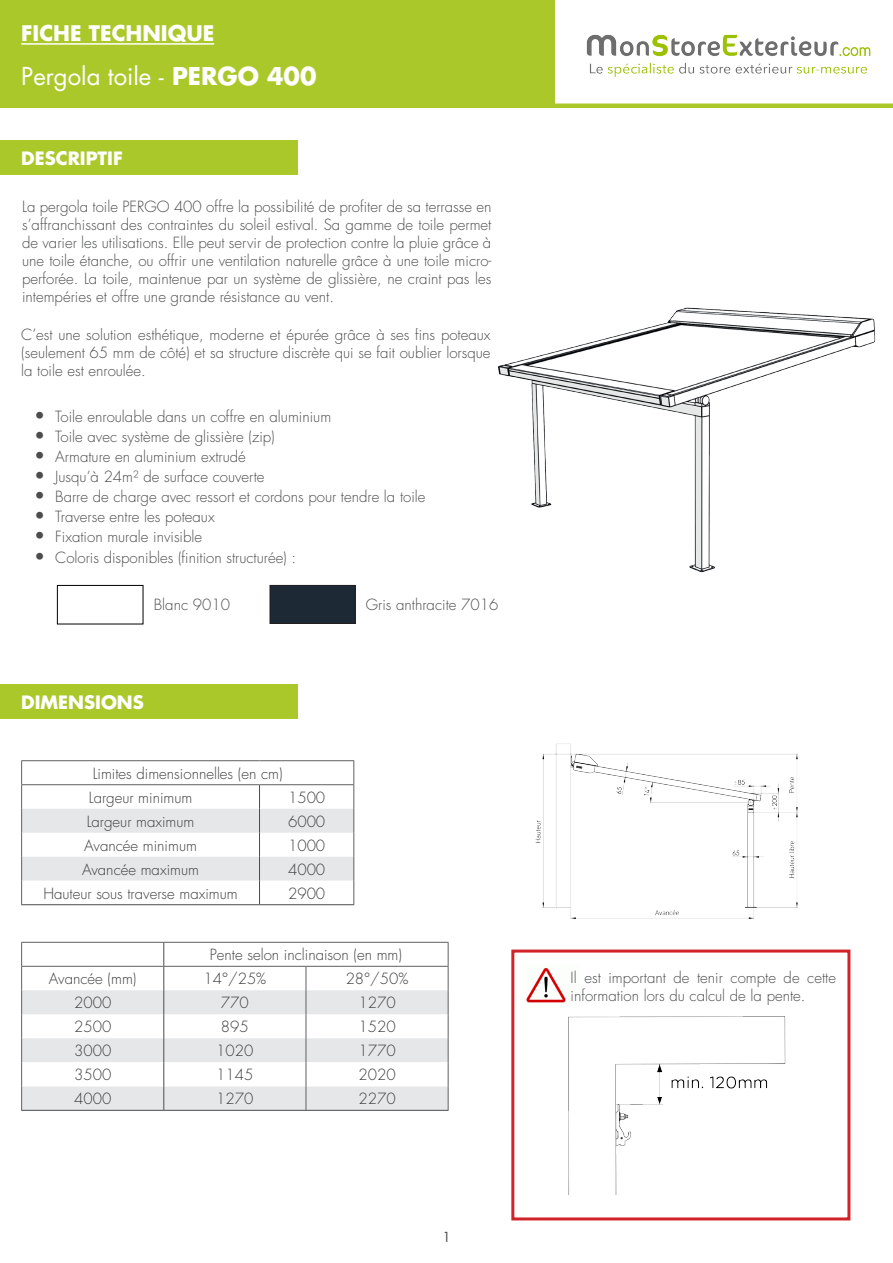
<style>
.page{position:relative;width:893px;height:1263px;background:#fff}
.page>*{position:absolute;margin:0;border:0;box-sizing:border-box;transform-origin:0 0}
.t1{font:24px "Futura LT";color:#fff}
.t2{font:700 24px "Futura";color:#fff}
.t3{font:700 21px "Futura";color:#fff}
.t4{font:700 18px "Futura";color:#fff}
.t5{font:300 15px/18px "Futura LT";color:#4b4c4d;text-align:justify}
.t6{font:300 15px "Futura LT";color:#3e3e3f}
.t7{font:13.5px "Futura LT";color:#4b4c4d}
.s1{font-family:"Futura";font-weight:700}
.s2{font-family:"Futura LT";font-weight:400}
.s3{font-size:18px}
</style>
<div class="page">
<div style="left:511px;top:949px;width:339px;height:271px;border:3px solid #d1232a"></div>
<hr style="left:21px;top:760px;width:239px;height:1px;background:#606063">
<hr style="left:260px;top:760px;width:94px;height:1px;background:#606063">
<svg style="left:21px;top:761px;width:333px;height:143px"></svg>
<hr style="left:21px;top:904px;width:239px;height:1px;background:#4b4c4d">
<hr style="left:260px;top:904px;width:94px;height:1px;background:#4b4c4d">
<div style="left:57px;top:585px;width:86px;height:39px;background:#fff;border:1px solid #000"></div>
<div style="left:272px;top:587px;width:81px;height:35px;background:#1d2a35"></div>
<div style="left:270px;top:585px;width:85px;height:39px;border:1px solid #231f20"></div>
<img style="left:498px;top:307px;width:378px;height:266px">
<hr style="left:21px;top:942px;width:143px;height:1px;background:#606063">
<hr style="left:164px;top:942px;width:142px;height:1px;background:#606063">
<hr style="left:306px;top:942px;width:142px;height:1px;background:#606063">
<svg style="left:21px;top:943px;width:428px;height:167px"></svg>
<hr style="left:21px;top:1110px;width:143px;height:1px;background:#4b4c4d">
<hr style="left:164px;top:1110px;width:142px;height:1px;background:#4b4c4d">
<hr style="left:306px;top:1110px;width:142px;height:1px;background:#4b4c4d">
<img style="left:536px;top:743px;width:265px;height:210px">
<img style="left:568px;top:1016px;width:218px;height:179px">
<img style="left:526px;top:968px;width:40px;height:35px">
<hr style="left:0;top:104px;width:893px;height:4px;background:#abc82b">
<div style="left:0;top:0;width:555px;height:107px;background:#abc82b"></div>
<hr style="left:21px;top:43px;width:193px;height:2px;background:#fff">
<div style="left:0;top:140px;width:298px;height:34px;background:#abc82b"></div>
<div style="left:0;top:685px;width:298px;height:34px;background:#abc82b"></div>
<img style="left:586px;top:34px;width:285px;height:43px">
<p class="t3" style="left:21px;top:19px;width:194px">FICHE TECHNIQUE</p>
<p class="t1" style="left:21px;top:61px;width:297px">Pergola toile - <span class="s1">PERGO 400</span></p>
<p class="t2" style="left:108px;top:60px;width:110px"><span class="s2">-</span> SUNZIP</p>
<p class="t4" style="left:21px;top:146px;width:103px">DESCRIPTIF</p>
<p class="t5" style="left:22px;top:198px;width:471px">La pergola toile PERGO 400 offre la possibilité de profiter de sa terrasse en s’affranchissant des contraintes du soleil estival. Sa gamme de toile permet de varier les utilisations. Elle peut servir de protection contre la pluie grâce à une toile étanche, ou offrir une ventilation naturelle grâce à une toile micro&shy;perforée. La toile, maintenue par un système de glissière, ne craint pas les intempéries et offre une grande résistance au vent.</p>
<p class="t5" style="left:42px;top:199px;width:427px">pergola toile Sunzip offre la possibil té de profiter de sa ter as e</p>
<p class="t5" style="left:21px;top:325px;width:471px">C’est une solution esthétique, moderne et épurée grâce à ses fins poteaux (seulement 65 mm de côté) et sa structure discrète qui se fait oublier lorsque la toile est enroulée.</p>
<p class="t5" style="left:34px;top:408px;width:299px"><span class="s3">•</span> Toile enroulable dans un coffre en aluminium</p>
<p class="t5" style="left:34px;top:428px;width:242px"><span class="s3">•</span> Toile avec système de glissière (zip)</p>
<p class="t5" style="left:34px;top:448px;width:213px"><span class="s3">•</span> Armature en aluminium extrudé</p>
<p class="t5" style="left:34px;top:468px;width:232px"><span class="s3">•</span> Jusqu’à 24m² de surface couverte</p>
<p class="t5" style="left:34px;top:488px;width:393px"><span class="s3">•</span> Barre de charge avec ressort et cordons pour tendre la toile</p>
<p class="t5" style="left:34px;top:508px;width:182px"><span class="s3">•</span> Traverse entre les poteaux</p>
<p class="t5" style="left:34px;top:528px;width:170px"><span class="s3">•</span> Fixation murale invisible</p>
<p class="t5" style="left:34px;top:548px;width:264px"><span class="s3">•</span> Coloris disponibles (finition structurée) :</p>
<p class="t5" style="left:154px;top:596px;width:78px">Blanc 9010</p>
<p class="t5" style="left:366px;top:596px;width:134px">Gris anthracite 7016</p>
<p class="t4" style="left:21px;top:690px;width:124px">DIMENSIONS</p>
<p class="t6" style="left:93px;top:764px;width:192px">Limites dimensionnelles (en cm)</p>
<p class="t6" style="left:89px;top:788px;width:105px">Largeur minimum</p>
<p class="t6" style="left:288px;top:788px;width:39px">1500</p>
<p class="t6" style="left:87px;top:812px;width:109px">Largeur maximum</p>
<p class="t6" style="left:288px;top:812px;width:39px">6000</p>
<p class="t6" style="left:84px;top:836px;width:114px">Avancée minimum</p>
<p class="t6" style="left:288px;top:836px;width:39px">1000</p>
<p class="t6" style="left:82px;top:860px;width:118px">Avancée maximum</p>
<p class="t6" style="left:288px;top:860px;width:39px">4000</p>
<p class="t6" style="left:43px;top:884px;width:196px">Hauteur sous traverse maximum</p>
<p class="t6" style="left:288px;top:884px;width:39px">2900</p>
<p class="t6" style="left:210px;top:946px;width:194px">Pente selon inclinaison (en mm)</p>
<p class="t6" style="left:49px;top:970px;width:89px">Avancée (mm)</p>
<p class="t6" style="left:203px;top:970px;width:64px">14°/25%</p>
<p class="t6" style="left:346px;top:970px;width:64px">28°/50%</p>
<p class="t6" style="left:74px;top:994px;width:39px">2000</p>
<p class="t6" style="left:221px;top:994px;width:29px">770</p>
<p class="t6" style="left:358px;top:994px;width:39px">1270</p>
<p class="t6" style="left:74px;top:1018px;width:39px">2500</p>
<p class="t6" style="left:221px;top:1018px;width:29px">895</p>
<p class="t6" style="left:358px;top:1018px;width:39px">1520</p>
<p class="t6" style="left:74px;top:1042px;width:39px">3000</p>
<p class="t6" style="left:216px;top:1042px;width:39px">1020</p>
<p class="t6" style="left:358px;top:1042px;width:39px">1770</p>
<p class="t6" style="left:74px;top:1066px;width:39px">3500</p>
<p class="t6" style="left:216px;top:1066px;width:39px">1145</p>
<p class="t6" style="left:358px;top:1066px;width:39px">2020</p>
<p class="t6" style="left:74px;top:1090px;width:39px">4000</p>
<p class="t6" style="left:216px;top:1090px;width:39px">1270</p>
<p class="t6" style="left:358px;top:1090px;width:39px">2270</p>
<p class="t7" style="left:442px;top:1228px;width:10px">1</p>
<p class="t5" style="left:571px;top:969px;width:267px">Il est important de tenir compte de cette information lors du calcul de la pente.</p>
</div>
